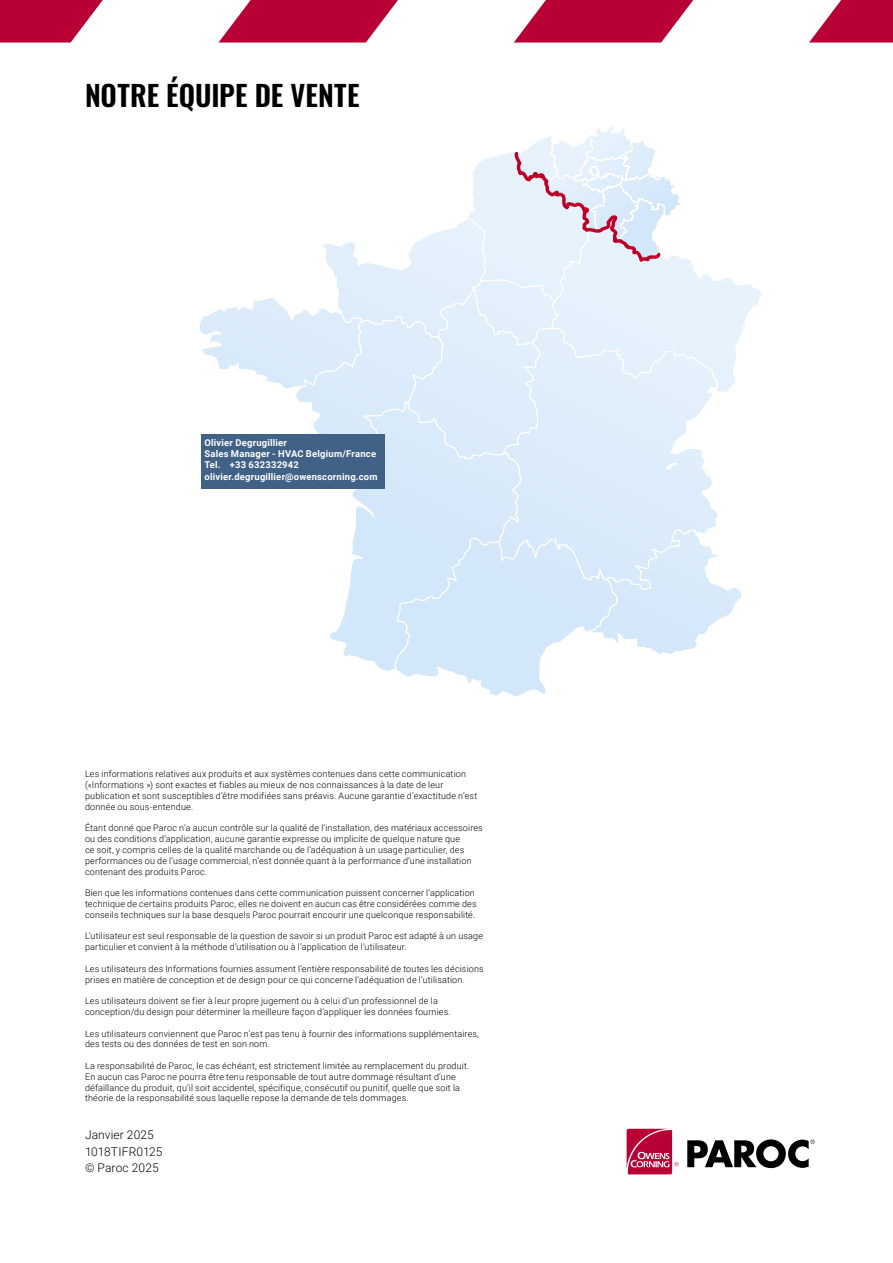
<style>
.page{position:relative;width:893px;height:1263px;background:#fff}
.page>*{position:absolute;margin:0;border:0;box-sizing:border-box;transform-origin:0 0}
.Heading__sends_to_content{font:600 28.5px "Oswald";letter-spacing:.005em;color:#000}
.t1{font:300 12px/16.5px "Roboto";letter-spacing:.01em;color:#000}
.t2{font:700 9.45px/11.2px "Roboto";letter-spacing:.025em;color:#fff}
.t3{font:300 9px/10.8px "Roboto";letter-spacing:.02em;color:#000}
</style>
<div class="page">
<svg style="left:809px;top:0;width:84px;height:43px"></svg>
<svg style="left:219px;top:0;width:179px;height:43px"></svg>
<svg style="left:514px;top:0;width:180px;height:43px"></svg>
<svg style="left:0;top:0;width:103px;height:43px"></svg>
<svg style="left:627px;top:1129px;width:52px;height:45px"></svg>
<svg style="left:687px;top:1139px;width:128px;height:29px"></svg>
<svg style="left:199px;top:127px;width:563px;height:570px"></svg>
<div style="left:201px;top:434px;width:183px;height:54px;background:#416186"></div>
<p class="Heading__sends_to_content" style="left:85px;top:80px;width:276px">NOTRE ÉQUIPE DE VENTE</p>
<p class="t2" style="left:204px;top:436px;width:84px">Olivier Degrugillier</p>
<p class="t2" style="left:204px;top:448px;width:173px">Sales Manager - HVAC Belgium/France<br>Tel. +33 632332942</p>
<p class="t2" style="left:204px;top:470px;width:175px">olivier.degrugillier@owenscorning.com</p>
<p class="t3" style="left:85px;top:768px;width:394px">Les informations relatives aux produits et aux systèmes contenues dans cette communication («Informations ») sont exactes et fiables au mieux de nos connaissances à la date de leur publication et sont susceptibles d’être modifiées sans préavis. Aucune garantie d’exactitude n’est donnée ou sous-entendue.</p>
<p class="t3" style="left:85px;top:822px;width:399px">Étant donné que Paroc n’a aucun contrôle sur la qualité de l’installation, des matériaux accessoires ou des conditions d’application, aucune garantie expresse ou implicite de quelque nature que<br>ce soit, y compris celles de la qualité marchande ou de l’adéquation à un usage particulier, des performances ou de l’usage commercial, n’est donnée quant à la performance d’une installation contenant des produits Paroc.</p>
<p class="t3" style="left:85px;top:887px;width:393px">Bien que les informations contenues dans cette communication puissent concerner l’application technique de certains produits Paroc, elles ne doivent en aucun cas être considérées comme des conseils techniques sur la base desquels Paroc pourrait encourir une quelconque responsabilité.</p>
<p class="t3" style="left:85px;top:930px;width:400px">L’utilisateur est seul responsable de la question de savoir si un produit Paroc est adapté à un usage particulier et convient à la méthode d’utilisation ou à l’application de l’utilisateur.</p>
<p class="t3" style="left:85px;top:963px;width:400px">Les utilisateurs des Informations fournies assument l’entière responsabilité de toutes les décisions prises en matière de conception et de design pour ce qui concerne l’adéquation de l’utilisation.</p>
<p class="t3" style="left:85px;top:995px;width:367px">Les utilisateurs doivent se fier à leur propre jugement ou à celui d’un professionnel de la conception/du design pour déterminer la meilleure façon d’appliquer les données fournies.</p>
<p class="t3" style="left:85px;top:1028px;width:395px">Les utilisateurs conviennent que Paroc n’est pas tenu à fournir des informations supplémentaires, des tests ou des données de test en son nom.</p>
<p class="t3" style="left:85px;top:1060px;width:386px">La responsabilité de Paroc, le cas échéant, est strictement limitée au remplacement du produit.<br>En aucun cas Paroc ne pourra être tenu responsable de tout autre dommage résultant d’une défaillance du produit, qu’il soit accidentel, spécifique, consécutif ou punitif, quelle que soit la théorie de la responsabilité sous laquelle repose la demande de tels dommages.</p>
<p class="t1" style="left:85px;top:1126px;width:79px">Janvier 2025<br>1018TIFR0125</p>
<p class="t1" style="left:85px;top:1159px;width:75px">© Paroc 2025</p>
</div>
